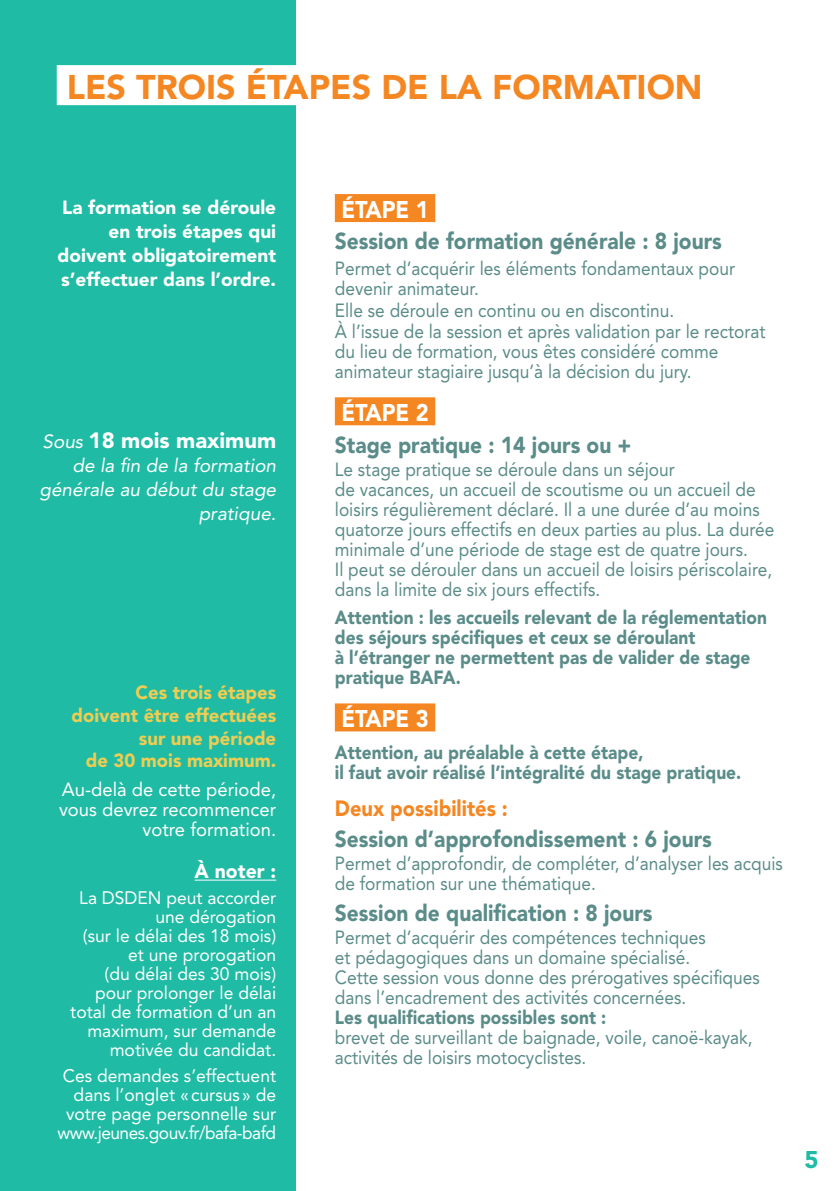
<style>
.page{position:relative;width:840px;height:1191px;background:#fff}
.page>*{position:absolute;margin:0;border:0;box-sizing:border-box;transform-origin:0 0}
.t1{font:900 34px "Avenir LT Std";color:#f58723}
.t2{font:900 24px "Avenir LT Std";color:#fff;scale:.91 1}
.t3{font:900 24px "Avenir LT Std";color:#1fbba4}
.t4{font:900 23px "Avenir LT Std";color:#5a8c89;scale:.91 1}
.t5{font:900 22px "Avenir LT Std";color:#f58723;scale:.91 1}
.t6{font:900 22px "Avenir LT Std";color:#fff}
.t7{font:900 20px "Avenir LT Std";color:#fff}
.t8{font:19px/20px "Avenir LT Std";color:#5a8c89;scale:.91 1}
.t9{font:900 19px/20px "Avenir LT Std";color:#5a8c89;scale:.91 1}
.t10{font:900 19px/24px "Avenir LT Std";color:#fff;text-align:right}
.t11{font:900 19px/22.8px "Avenir LT Std";color:#eecd52;text-align:right}
.t12{font:19px/20px "Avenir LT Std";color:#fff;text-align:right}
.t13{font:italic 19px/24px "Avenir LT Std";color:#fff;text-align:right}
.t14{font:18px/19px "Avenir LT Std";color:#fff;text-align:right}
.s1{font-weight:400;font-style:italic;font-size:19px}
</style>
<div class="page">
<div style="left:0;top:0;width:295px;height:1191px;background:#1fbba4"></div>
<div style="left:334px;top:194px;width:101px;height:28px;background:#f58723"></div>
<div style="left:334px;top:397px;width:101px;height:28px;background:#f58723"></div>
<div style="left:334px;top:703px;width:101px;height:28px;background:#f58723"></div>
<hr style="left:194px;top:879px;width:82px;height:1px;background:#fff">
<div style="left:57px;top:65px;width:655px;height:40px;background:#fff"></div>
<h1 class="t1" style="left:67px;top:67px;width:637px">LES TROIS ÉTAPES DE LA FORMATION</h1>
<p class="t10" style="left:57px;top:196px;width:220px">La formation se déroule en trois étapes qui doivent obligatoirement s’effectuer dans l’ordre.</p>
<p class="t6" style="left:42px;top:427px;width:235px"><span class="s1">Sous</span> 18 mois maximum</p>
<p class="t13" style="left:39px;top:454px;width:238px">de la fin de la formation générale au début du stage pratique.</p>
<p class="t11" style="left:72px;top:681px;width:206px">Ces trois étapes doivent être effectuées sur une période<br>de 30 mois maximum.</p>
<p class="t12" style="left:59px;top:779px;width:218px">Au-delà de cette période, vous devrez recommencer votre formation.</p>
<p class="t7" style="left:194px;top:859px;width:83px">À noter :</p>
<p class="t14" style="left:70px;top:888px;width:207px">La DSDEN peut accorder une dérogation<br>(sur le délai des 18 mois) et une prorogation<br>(du délai des 30 mois) pour prolonger le délai total de formation d’un an maximum, sur demande motivée du candidat.</p>
<p class="t14" style="left:57px;top:1066px;width:220px">Ces demandes s’effectuent dans l’onglet « cursus» de votre page personnelle sur www.jeunes.gouv.fr/bafa-bafd</p>
<p class="t2" style="left:341px;top:195px;width:98px">ÉTAPE 1</p>
<p class="t4" style="left:334px;top:227px;width:426px">Session de formation générale : 8 jours</p>
<p class="t8" style="left:334px;top:258px;width:474px;line-height:20.6px">Permet d’acquérir les éléments fondamentaux pour devenir animateur.<br>Elle se déroule en continu ou en discontinu.<br>À l’issue de la session et après validation par le rectorat du lieu de formation, vous êtes considéré comme animateur stagiaire jusqu’à la décision du jury.</p>
<p class="t2" style="left:341px;top:398px;width:98px">ÉTAPE 2</p>
<p class="t4" style="left:334px;top:431px;width:327px">Stage pratique : 14 jours ou +</p>
<p class="t8" style="left:334px;top:459px;width:484px">Le stage pratique se déroule dans un séjour<br>de vacances, un accueil de scoutisme ou un accueil de loisirs régulièrement déclaré. Il a une durée d’au moins quatorze jours effectifs en deux parties au plus. La durée minimale d’une période de stage est de quatre jours.<br>Il peut se dérouler dans un accueil de loisirs périscolaire, dans la limite de six jours effectifs.</p>
<p class="t9" style="left:334px;top:607px;width:476px">Attention : les accueils relevant de la réglementation des séjours spécifiques et ceux se déroulant<br>à l’étranger ne permettent pas de valider de stage pratique BAFA.</p>
<p class="t2" style="left:341px;top:704px;width:98px">ÉTAPE 3</p>
<p class="t9" style="left:334px;top:742px;width:448px">Attention, au préalable à cette étape,<br>il faut avoir réalisé l’intégralité du stage pratique.</p>
<p class="t5" style="left:334px;top:795px;width:191px">Deux possibilités :</p>
<p class="t4" style="left:334px;top:825px;width:415px">Session d’approfondissement : 6 jours</p>
<p class="t8" style="left:334px;top:853px;width:493px">Permet d’approfondir, de compléter, d’analyser les acquis de formation sur une thématique.</p>
<p class="t4" style="left:334px;top:899px;width:350px">Session de qualification : 8 jours</p>
<p class="t8" style="left:334px;top:927px;width:468px">Permet d’acquérir des compétences techniques<br>et pédagogiques dans un domaine spécialisé.<br>Cette session vous donne des prérogatives spécifiques dans l’encadrement des activités concernées.</p>
<p class="t9" style="left:334px;top:1007px;width:300px">Les qualifications possibles sont :</p>
<p class="t8" style="left:334px;top:1027px;width:460px">brevet de surveillant de baignade, voile, canoë-kayak, activités de loisirs motocyclistes.</p>
<p class="t3" style="left:804px;top:1145px;width:16px">5</p>
</div>
